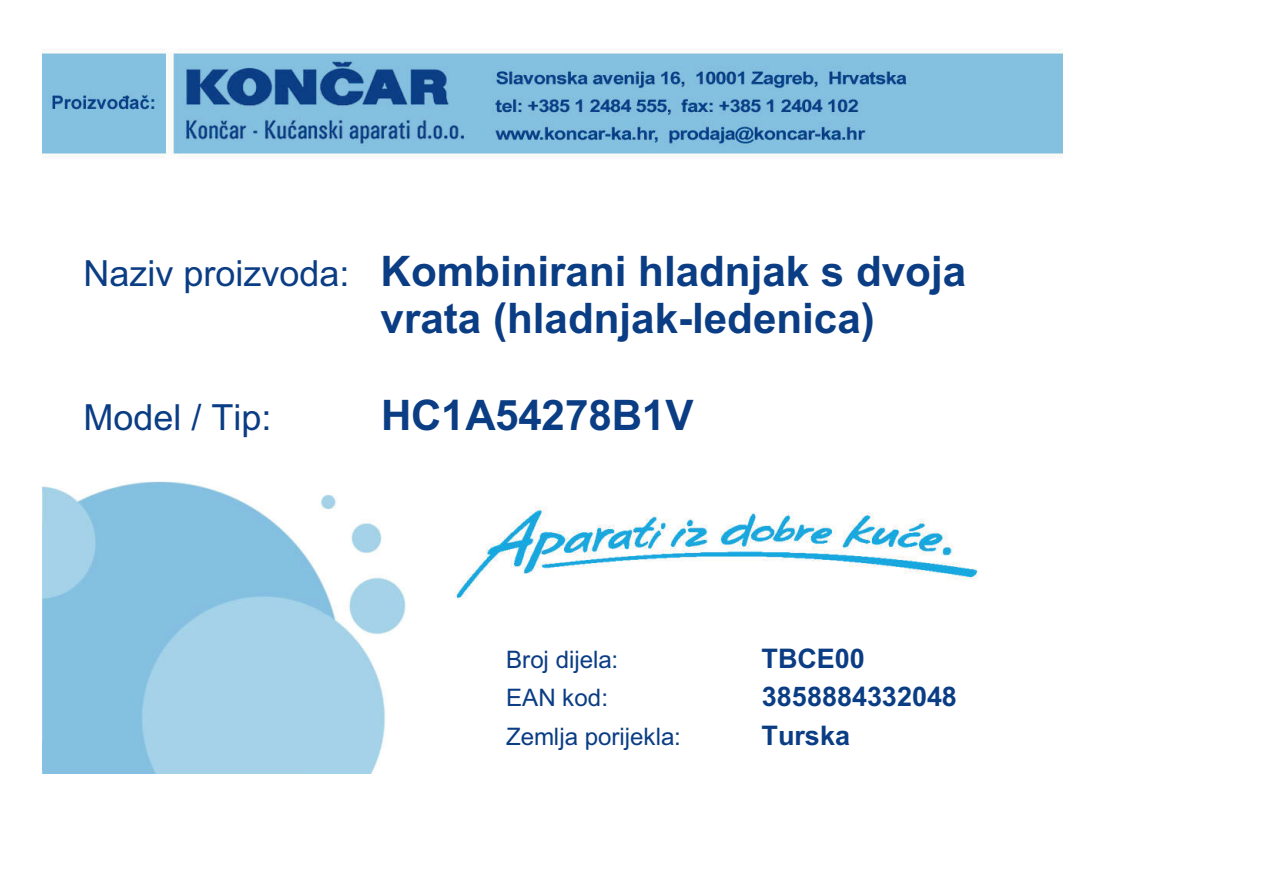
<style>
.page{position:relative;width:1261px;height:891px;background:#fff}
.page>*{position:absolute;margin:0;border:0;box-sizing:border-box;transform-origin:0 0}
.t1{font:700 42px/47.1px "Arial";color:#0a3d84}
.t2{font:36px "Arial";color:#0a3d84}
.t3{font:700 27px "Arial";color:#0a3d84}
.t4{font:24px "Arial";color:#0a3d84}
.s1{font-weight:400;font-size:36px}
</style>
<div class="page">
<img style="left:42px;top:51px;width:1020px;height:722px">
<p class="t1" style="left:380px;top:252px;width:587px;text-indent:-297px"><span class="s1">Naziv proizvoda:</span> Kombinirani hladnjak s dvoja vrata (hladnjak-ledenica)</p>
<p class="t2" style="left:83px;top:404px;width:189px">Model / Tip:</p>
<p class="t1" style="left:381px;top:396px;width:314px">HC1A54278B1V</p>
<p class="t4" style="left:506px;top:650px;width:113px">Broj dijela:</p>
<p class="t3" style="left:761px;top:648px;width:105px">TBCE00</p>
<p class="t4" style="left:506px;top:689px;width:103px">EAN kod:</p>
<p class="t3" style="left:761px;top:687px;width:196px">3858884332048</p>
<p class="t4" style="left:506px;top:727px;width:176px">Zemlja porijekla:</p>
<p class="t3" style="left:761px;top:725px;width:90px">Turska</p>
</div>
